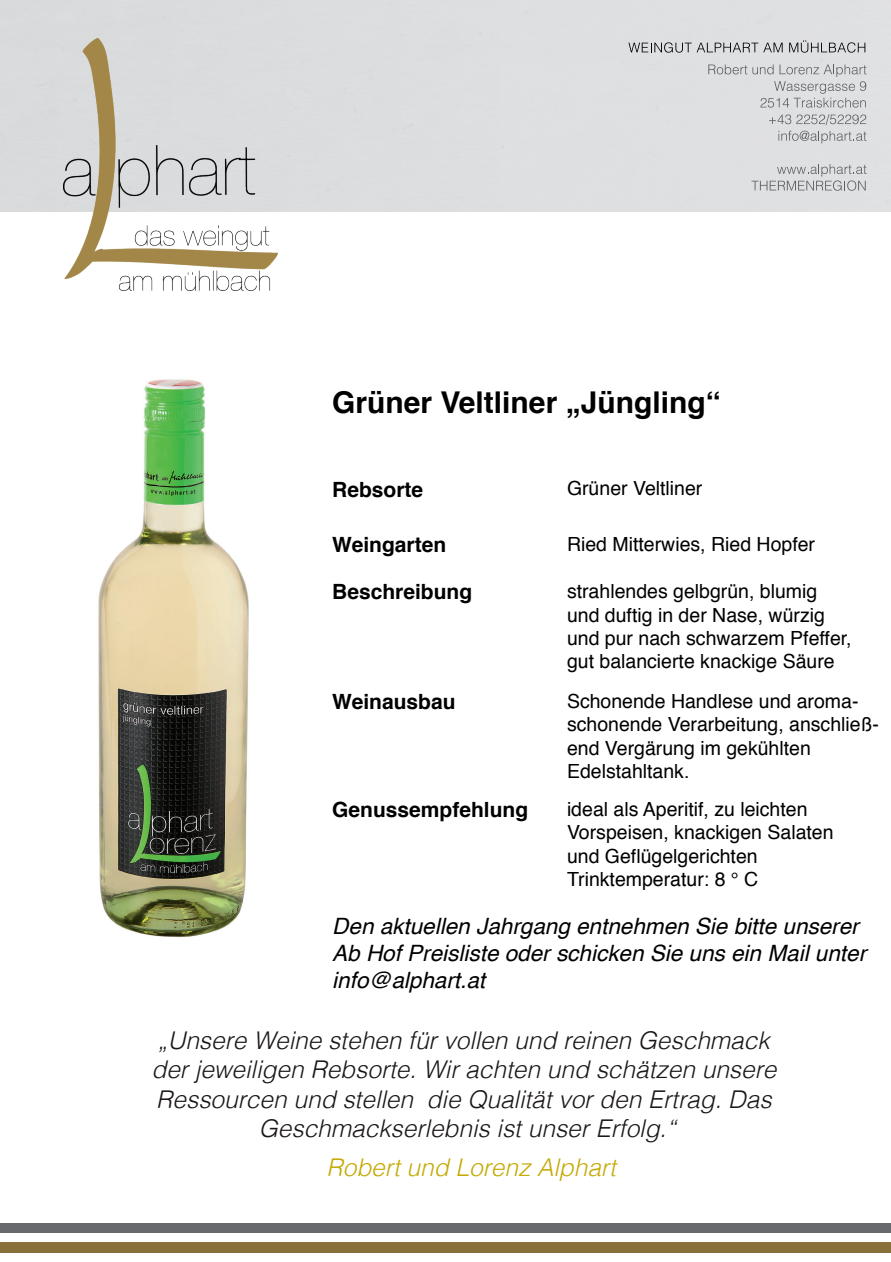
<style>
.page{position:relative;width:891px;height:1262px;background:#fff}
.page>*{position:absolute;margin:0;border:0;box-sizing:border-box;transform-origin:0 0}
.t1{font:700 30px "Helvetica";color:#000}
.t2{font:italic 300 24.45px/29.4px "Helvetica";color:#1a161a;text-align:center}
.t3{font:italic 300 24.45px "Helvetica";color:#c5a904}
.t4{font:italic 22.5px/27px "Helvetica";color:#000}
.t5{font:700 21px "Helvetica";color:#000}
.t6{font:19.5px/23.4px "Helvetica";color:#000}
</style>
<div class="page">
<div style="left:0;top:0;width:891px;height:212px;background:#dedfe0"></div>
<div style="left:0;top:1223px;width:891px;height:10px;background:#68696d"></div>
<div style="left:0;top:1242px;width:891px;height:11px;background:#896f39"></div>
<svg style="left:628px;top:42px;width:155px;height:11px;background:#b2b3b4"></svg>
<svg style="left:789px;top:40px;width:76px;height:13px"></svg>
<svg style="left:708px;top:64px;width:159px;height:44px;background:#d0d1d3"></svg>
<svg style="left:769px;top:114px;width:97px;height:11px"></svg>
<svg style="left:778px;top:131px;width:89px;height:12px"></svg>
<svg style="left:752px;top:164px;width:115px;height:27px;background:#cacbcd"></svg>
<img style="left:64px;top:38px;width:214px;height:252px">
<img style="left:98px;top:379px;width:151px;height:559px">
<h1 class="t1" style="left:332px;top:378px;width:390px">Grüner Veltliner „Jüngling“</h1>
<p class="t5" style="left:332px;top:472px;width:93px">Rebsorte</p>
<p class="t5" style="left:332px;top:528px;width:115px">Weingarten</p>
<p class="t5" style="left:332px;top:575px;width:142px">Beschreibung</p>
<p class="t6" style="left:567px;top:477px;width:137px">Grüner Veltliner</p>
<p class="t6" style="left:567px;top:533px;width:250px">Ried Mitterwies, Ried Hopfer</p>
<p class="t6" style="left:567px;top:580px;width:286px">strahlendes gelbgrün, blumig und duftig in der Nase, würzig und pur nach schwarzem Pfeffer, gut balancierte knackige Säure</p>
<p class="t5" style="left:332px;top:684px;width:125px">Weinausbau</p>
<p class="t6" style="left:567px;top:689px;width:314px">Schonende Handlese und aroma&shy;schonende Verarbeitung, anschließ&shy;end Vergärung im gekühlten<br>Edelstahltank.</p>
<p class="t5" style="left:332px;top:792px;width:198px">Genussempfehlung</p>
<p class="t6" style="left:567px;top:797px;width:268px">ideal als Aperitif, zu leichten<br>Vorspeisen, knackigen Salaten und Geflügelgerichten<br>Trinktemperatur: 8 ° C</p>
<p class="t4" style="left:332px;top:913px;width:535px">Den aktuellen Jahrgang entnehmen Sie bitte unserer<br>Ab Hof Preisliste oder schicken Sie uns ein Mail unter info@alphart.at</p>
<p class="t2" style="left:151px;top:1024px;width:627px">„Unsere Weine stehen für vollen und reinen Geschmack der jeweiligen Rebsorte. Wir achten und schätzen unsere Ressourcen und stellen die Qualität vor den Ertrag. Das Geschmackserlebnis ist unser Erfolg.“</p>
<p class="t3" style="left:326px;top:1146px;width:291px">Robert und Lorenz Alphart</p>
</div>
